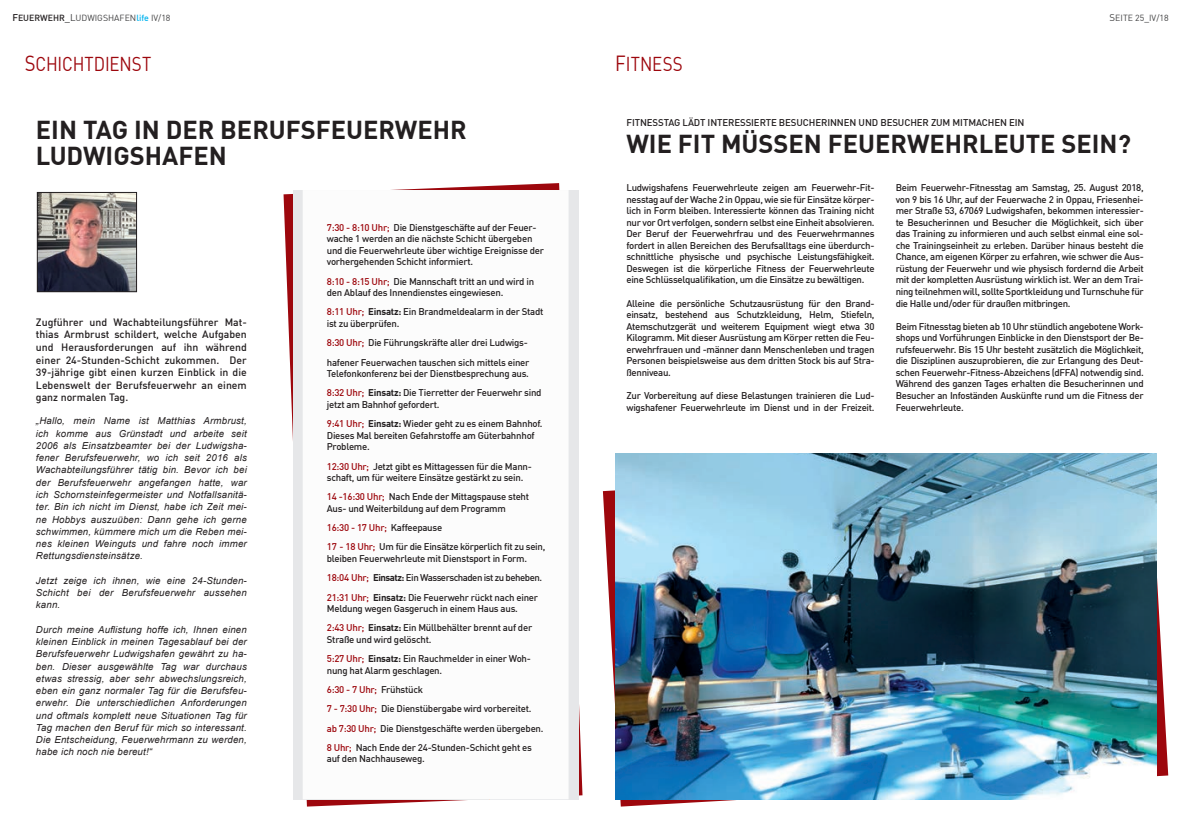
<style>
.page{position:relative;width:1181px;height:819px;background:#fff}
.page>*{position:absolute;margin:0;border:0;box-sizing:border-box;transform-origin:0 0}
.t1{font:700 25.38px/26.2px "DIN Offc";color:#231f20}
.t2{font:19.69px "DIN Offc";letter-spacing:-.005em;color:#9d070d;scale:.86 1}
.t3{font:500 10.5px/12.6px "DIN Offc";color:#231f20;text-align:justify}
.t4{font:500 9.62px/11.5px "DIN Offc";letter-spacing:-.025em;color:#231f20}
.t5{font:italic 9.62px/12.2px "Arial";letter-spacing:.02em;color:#231f20;text-align:justify}
.t6{font:8.75px "DIN Offc";color:#3e3e3f}
.s1{font-weight:500;font-size:9.62px;color:#231f20}
.s2{font-weight:500;color:#231f20}
.s3{font-size:9.62px}
.s4{font-weight:500;color:#00b3ef}
.s5{font-size:21.44px}
.s6{color:#9d070d}
.s7{font-weight:700}
</style>
<div class="page">
<svg style="left:603px;top:460px;width:565px;height:346px"></svg>
<img style="left:615px;top:453px;width:541px;height:346px">
<svg style="left:283px;top:183px;width:299px;height:623px"></svg>
<img style="left:39px;top:194px;width:96px;height:96px">
<div style="left:37px;top:192px;width:100px;height:100px;border:1px solid #231f20"></div>
<div style="left:294px;top:190px;width:284px;height:609px;background:#e6e7e9"></div>
<div style="left:303px;top:190px;width:265px;height:609px;background:#fcfcfc"></div>
<p class="t6" style="left:12px;top:12px;width:160px"><span class="s1">F</span><span class="s2">EUERWEHR</span><span class="s3">_L</span>UDWIGSHAFEN<span class="s4">life</span> IV/18</p>
<h2 class="t2" style="left:25px;top:52px;width:149px"><span class="s5">S</span>CHICHTDIENST</h2>
<h1 class="t1" style="left:36px;top:115px;width:432px">EIN TAG IN DER BERUFSFEUERWEHR<br>LUDWIGSHAFEN</h1>
<p class="t3" style="left:36px;top:315px;width:212px">Zugführer und Wachabteilungsführer Mat&shy;thias Armbrust schildert, welche Aufgaben und Herausforderungen auf ihn während einer 24-Stunden-Schicht zukommen. Der 39-jährige gibt einen kurzen Einblick in die Lebenswelt der Berufsfeuerwehr an einem ganz normalen Tag.</p>
<p class="t5" style="left:36px;top:415px;width:212px">„Hallo, mein Name ist Matthias Armbrust, ich komme aus Grünstadt und arbeite seit 2006 als Einsatzbeamter bei der Ludwigsha&shy;fener Berufsfeuerwehr, wo ich seit 2016 als Wachabteilungsführer tätig bin. Bevor ich bei der Berufsfeuerwehr angefangen hatte, war ich Schornsteinfegermeister und Notfallsanitä&shy;ter. Bin ich nicht im Dienst, habe ich Zeit mei&shy;ne Hobbys auszuüben: Dann gehe ich gerne schwimmen, kümmere mich um die Reben mei&shy;nes kleinen Weinguts und fahre noch immer Rettungsdiensteinsätze.</p>
<p class="t5" style="left:36px;top:574px;width:212px">Jetzt zeige ich ihnen, wie eine 24-Stunden-Schicht bei der Berufsfeuerwehr aussehen kann.</p>
<p class="t5" style="left:36px;top:623px;width:212px">Durch meine Auflistung hoffe ich, Ihnen einen kleinen Einblick in meinen Tagesablauf bei der Berufsfeuerwehr Ludwigshafen gewährt zu ha&shy;ben. Dieser ausgewählte Tag war durchaus etwas stressig, aber sehr abwechslungsreich, eben ein ganz normaler Tag für die Berufsfeu&shy;erwehr. Die unterschiedlichen Anforderungen und oftmals komplett neue Situationen Tag für Tag machen den Beruf für mich so interessant.<br>Die Entscheidung, Feuerwehrmann zu werden, habe ich noch nie bereut!“</p>
<p class="t4" style="left:327px;top:221px;width:219px"><span class="s6">7:30 - 8:10 Uhr;</span> Die Dienstgeschäfte auf der Feuer&shy;wache 1 werden an die nächste Schicht übergeben und die Feuerwehrleute über wichtige Ereignisse der vorhergehenden Schicht informiert.</p>
<p class="t4" style="left:327px;top:275px;width:209px"><span class="s6">8:10 - 8:15 Uhr;</span> Die Mannschaft tritt an und wird in den Ablauf des Innendienstes eingewiesen.</p>
<p class="t4" style="left:327px;top:306px;width:218px"><span class="s6">8:11 Uhr;</span> <span class="s7">Einsatz:</span> Ein Brandmeldealarm in der Stadt ist zu überprüfen.</p>
<p class="t4" style="left:327px;top:333px;width:204px;line-height:19.2px"><span class="s6">8:30 Uhr;</span> Die Führungskräfte aller drei Ludwigs&shy;hafener Feuerwachen tauschen sich mittels einer</p>
<p class="t4" style="left:327px;top:363px;width:216px;line-height:19.2px">Telefonkonferenz bei der Dienstbesprechung aus.<br><span class="s6">8:32 Uhr;</span> <span class="s7">Einsatz:</span> Die Tierretter der Feuerwehr sind</p>
<p class="t4" style="left:327px;top:394px;width:217px;line-height:19.2px">jetzt am Bahnhof gefordert.<br><span class="s6">9:41 Uhr;</span> <span class="s7">Einsatz:</span> Wieder geht zu es einem Bahnhof.</p>
<p class="t4" style="left:327px;top:429px;width:209px">Dieses Mal bereiten Gefahrstoffe am Güterbahnhof<br>Probleme.</p>
<p class="t4" style="left:327px;top:460px;width:207px"><span class="s6">12:30 Uhr;</span> Jetzt gibt es Mittagessen für die Mann&shy;schaft, um für weitere Einsätze gestärkt zu sein.</p>
<p class="t4" style="left:327px;top:491px;width:204px"><span class="s6">14 -16:30 Uhr;</span> Nach Ende der Mittagspause steht<br>Aus- und Weiterbildung auf dem Programm</p>
<p class="t4" style="left:327px;top:517px;width:220px;line-height:19.2px"><span class="s6">16:30 - 17 Uhr;</span> Kaffeepause<br><span class="s6">17 - 18 Uhr;</span> Um für die Einsätze körperlich fit zu sein,</p>
<p class="t4" style="left:327px;top:548px;width:217px;line-height:19.2px">bleiben Feuerwehrleute mit Dienstsport in Form.<br><span class="s6">18:04 Uhr;</span> <span class="s7">Einsatz:</span> Ein Wasserschaden ist zu beheben.<br><span class="s6">21:31 Uhr;</span> <span class="s7">Einsatz:</span> Die Feuerwehr rückt nach einer</p>
<p class="t4" style="left:327px;top:598px;width:207px;line-height:19.2px">Meldung wegen Gasgeruch in einem Haus aus.<br><span class="s6">2:43 Uhr;</span> <span class="s7">Einsatz:</span> Ein Müllbehälter brennt auf der</p>
<p class="t4" style="left:327px;top:629px;width:206px;line-height:19.2px">Straße und wird gelöscht.<br><span class="s6">5:27 Uhr;</span> <span class="s7">Einsatz:</span> Ein Rauchmelder in einer Woh-</p>
<p class="t4" style="left:327px;top:660px;width:218px;line-height:19.2px">nung hat Alarm geschlagen.<br><span class="s6">6:30 - 7 Uhr;</span> Frühstück<br><span class="s6">7 - 7:30 Uhr;</span> Die Dienstübergabe wird vorbereitet. <span class="s6">ab 7:30 Uhr;</span> Die Dienstgeschäfte werden übergeben.<br><span class="s6">8 Uhr;</span> Nach Ende der 24-Stunden-Schicht geht es</p>
<p class="t4" style="left:327px;top:752px;width:99px">auf den Nachhauseweg.</p>
<h2 class="t2" style="left:615px;top:52px;width:80px"><span class="s5">F</span>ITNESS</h2>
<p class="t6" style="left:1109px;top:12px;width:60px"><span class="s3">S</span>EITE 25_IV/18</p>
<p class="t4" style="left:626px;top:117px;width:399px">FITNESSTAG LÄDT INTERESSIERTE BESUCHERINNEN UND BESUCHER ZUM MITMACHEN EIN</p>
<h1 class="t1" style="left:626px;top:129px;width:506px">WIE FIT MÜSSEN FEUERWEHRLEUTE SEIN?</h1>
<p class="t4" style="left:626px;top:181px;width:250px;text-align:justify">Ludwigshafens Feuerwehrleute zeigen am Feuerwehr-Fit&shy;nesstag auf der Wache 2 in Oppau, wie sie für Einsätze körper&shy;lich in Form bleiben. Interessierte können das Training nicht nur vor Ort verfolgen, sondern selbst eine Einheit absolvieren.<br>Der Beruf der Feuerwehrfrau und des Feuerwehrmannes fordert in allen Bereichen des Berufsalltags eine überdurch&shy;schnittliche physische und psychische Leistungsfähigkeit.<br>Deswegen ist die körperliche Fitness der Feuerwehrleute eine Schlüsselqualifikation, um die Einsätze zu bewältigen.</p>
<p class="t4" style="left:626px;top:297px;width:250px;text-align:justify">Alleine die persönliche Schutzausrüstung für den Brand&shy;einsatz, bestehend aus Schutzkleidung, Helm, Stiefeln, Atemschutzgerät und weiterem Equipment wiegt etwa 30<br>Kilogramm. Mit dieser Ausrüstung am Körper retten die Feu&shy;erwehrfrauen und -männer dann Menschenleben und tragen Personen beispielsweise aus dem dritten Stock bis auf Stra&shy;ßenniveau.</p>
<p class="t4" style="left:626px;top:389px;width:250px">Zur Vorbereitung auf diese Belastungen trainieren die Lud&shy;wigshafener Feuerwehrleute im Dienst und in der Freizeit.</p>
<p class="t4" style="left:895px;top:181px;width:250px;text-align:justify">Beim Feuerwehr-Fitnesstag am Samstag, 25. August 2018, von 9 bis 16 Uhr, auf der Feuerwache 2 in Oppau, Friesenhei&shy;mer Straße 53, 67069 Ludwigshafen, bekommen interessier&shy;te Besucherinnen und Besucher die Möglichkeit, sich über das Training zu informieren und auch selbst einmal eine sol&shy;che Trainingseinheit zu erleben. Darüber hinaus besteht die Chance, am eigenen Körper zu erfahren, wie schwer die Aus&shy;rüstung der Feuerwehr und wie physisch fordernd die Arbeit mit der kompletten Ausrüstung wirklich ist. Wer an dem Trai&shy;ning teilnehmen will, sollte Sportkleidung und Turnschuhe für die Halle und/oder für draußen mitbringen.</p>
<p class="t4" style="left:895px;top:320px;width:250px;text-align:justify">Beim Fitnesstag bieten ab 10 Uhr stündlich angebotene Work&shy;shops und Vorführungen Einblicke in den Dienstsport der Be&shy;rufsfeuerwehr. Bis 15 Uhr besteht zusätzlich die Möglichkeit, die Disziplinen auszuprobieren, die zur Erlangung des Deut&shy;schen Feuerwehr-Fitness-Abzeichens (dFFA) notwendig sind.<br>Während des ganzen Tages erhalten die Besucherinnen und Besucher an Infoständen Auskünfte rund um die Fitness der Feuerwehrleute.</p>
</div>
